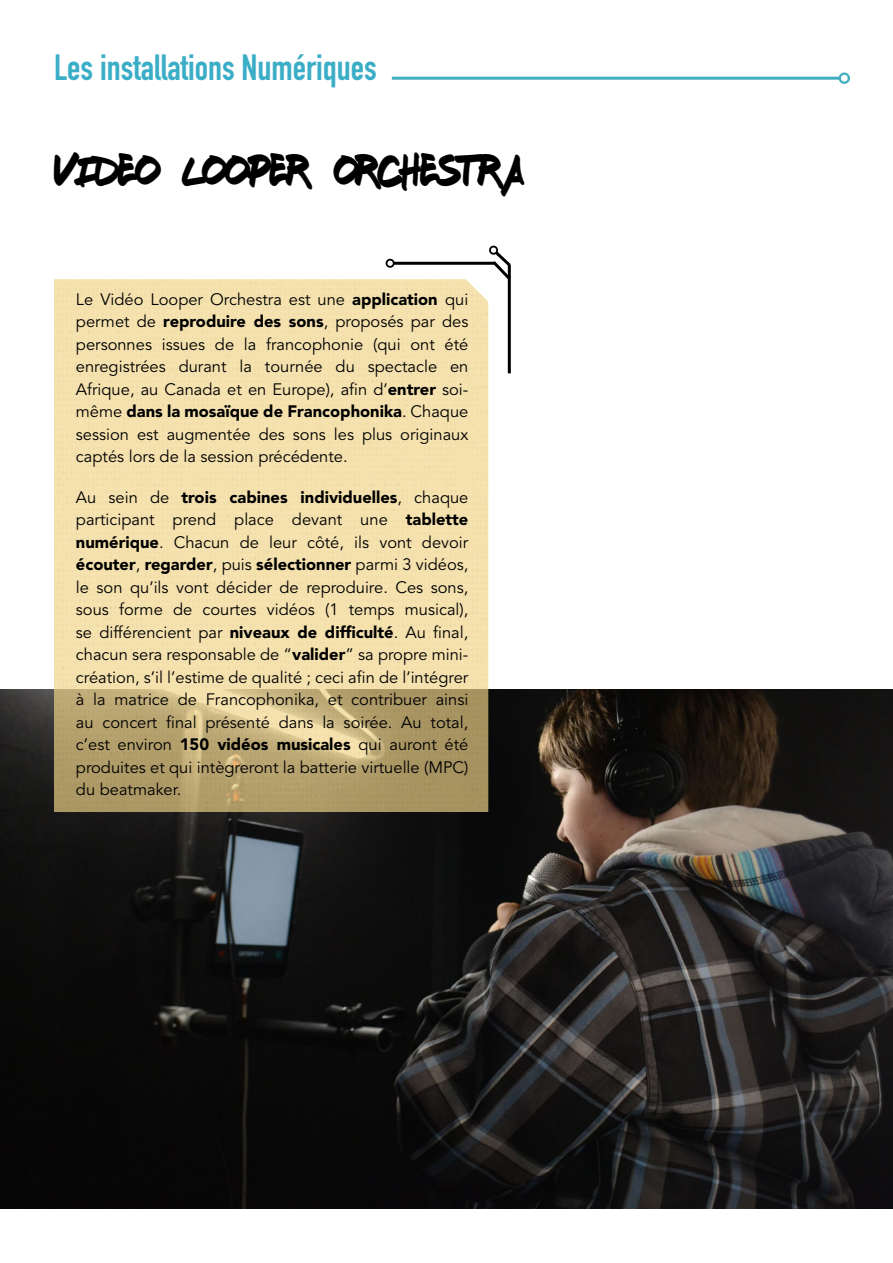
<style>
.page{position:relative;width:893px;height:1263px;background:#fff}
.page>*{position:absolute;margin:0;border:0;box-sizing:border-box;transform-origin:0 0}
.t1{font:45px "Fresh Marker";color:#000}
.t2{font:700 36px "DIN Condensed";color:#3aadc7}
.t3{font:16.5px/22.5px "Avenir LT Std";color:#000;text-align:justify}
.s1{font-weight:900}
</style>
<div class="page">
<img style="left:0;top:690px;width:893px;height:519px">
<hr style="left:392px;top:77px;width:448px;height:3px;background:#41afc0">
<div style="left:839px;top:72px;width:11px;height:12px;border:2px solid #41afc0;border-radius:50%"></div>
<hr style="left:508px;top:265px;width:3px;height:108px;background:#000">
<div style="left:489px;top:246px;width:9px;height:9px;border:2px solid #000;border-radius:50%"></div>
<svg style="left:489px;top:248px;width:22px;height:35px"></svg>
<hr style="left:394px;top:262px;width:100px;height:3px;background:#000">
<div style="left:386px;top:259px;width:9px;height:9px;border:2px solid #000;border-radius:50%"></div>
<img style="left:54px;top:279px;width:434px;height:533px">
<h2 class="t2" style="left:54px;top:43px;width:324px">Les installations Numériques</h2>
<h1 class="t1" style="left:54px;top:152px;width:471px">VIDEO LOOPER ORCHESTRA</h1>
<p class="t3" style="left:76px;top:288px;width:394px">Le Vidéo Looper Orchestra est une <span class="s1">application</span> qui permet de <span class="s1">reproduire des sons</span>, proposés par des personnes issues de la francophonie (qui ont été enregistrées durant la tournée du spectacle en Afrique, au Canada et en Europe), afin d’<span class="s1">entrer</span> soi&shy;même <span class="s1">dans la mosaïque de Francophonika</span>. Chaque session est augmentée des sons les plus originaux captés lors de la session précédente.</p>
<p class="t3" style="left:76px;top:486px;width:394px">Au sein de <span class="s1">trois cabines individuelles</span>, chaque participant prend place devant une <span class="s1">tablette numérique</span>. Chacun de leur côté, ils vont devoir <span class="s1">écouter</span>, <span class="s1">regarder</span>, puis <span class="s1">sélectionner</span> parmi 3 vidéos, le son qu’ils vont décider de reproduire. Ces sons, sous forme de courtes vidéos (1 temps musical), se différencient par <span class="s1">niveaux de difficulté</span>. Au final, chacun sera responsable de “<span class="s1">valider</span>” sa propre mini&shy;création, s’il l’estime de qualité ; ceci afin de l’intégrer à la matrice de Francophonika, et contribuer ainsi au concert final présenté dans la soirée. Au total, c’est environ <span class="s1">150 vidéos musicales</span> qui auront été produites et qui intègreront la batterie virtuelle (MPC) du beatmaker.</p>
</div>
